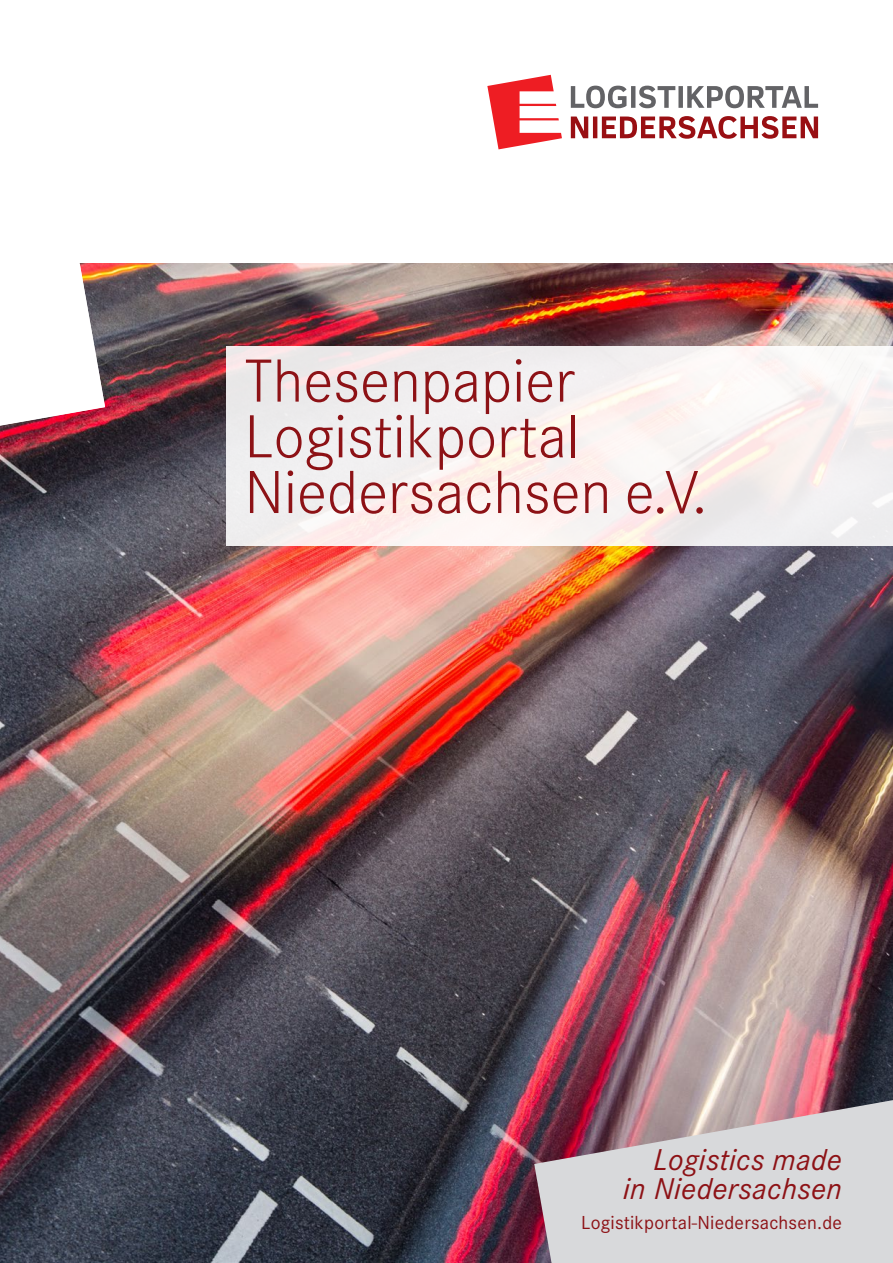
<style>
.page{position:relative;width:893px;height:1263px;background:#fff}
.page>*{position:absolute;margin:0;border:0;box-sizing:border-box;transform-origin:0 0}
.t1{font:300 63px/55.7px "Corporate S";color:#8d1216}
.t2{font:italic 31.35px/29.4px "Corporate S Pro";letter-spacing:.01em;color:#8d1216;text-align:right}
.t3{font:19.5px "Corporate S";letter-spacing:.01em;color:#8d1216}
</style>
<div class="page">
<img style="left:0;top:264px;width:893px;height:999px">
<svg style="left:0;top:263px;width:105px;height:163px"></svg>
<svg style="left:571px;top:86px;width:247px;height:22px"></svg>
<svg style="left:571px;top:116px;width:247px;height:23px"></svg>
<svg style="left:487px;top:75px;width:75px;height:74px"></svg>
<div style="left:226px;top:346px;width:667px;height:199px;background:#f5f0ef"></div>
<svg style="left:534px;top:1100px;width:359px;height:163px;background:#c9bfc4"></svg>
<p class="t1" style="left:244px;top:351px;width:465px">Thesenpapier<br>Logistikportal<br>Niedersachsen e.V.</p>
<p class="t2" style="left:623px;top:1142px;width:220px">Logistics made<br>in Niedersachsen</p>
<p class="t3" style="left:581px;top:1210px;width:262px">Logistikportal-Niedersachsen.de</p>
</div>
